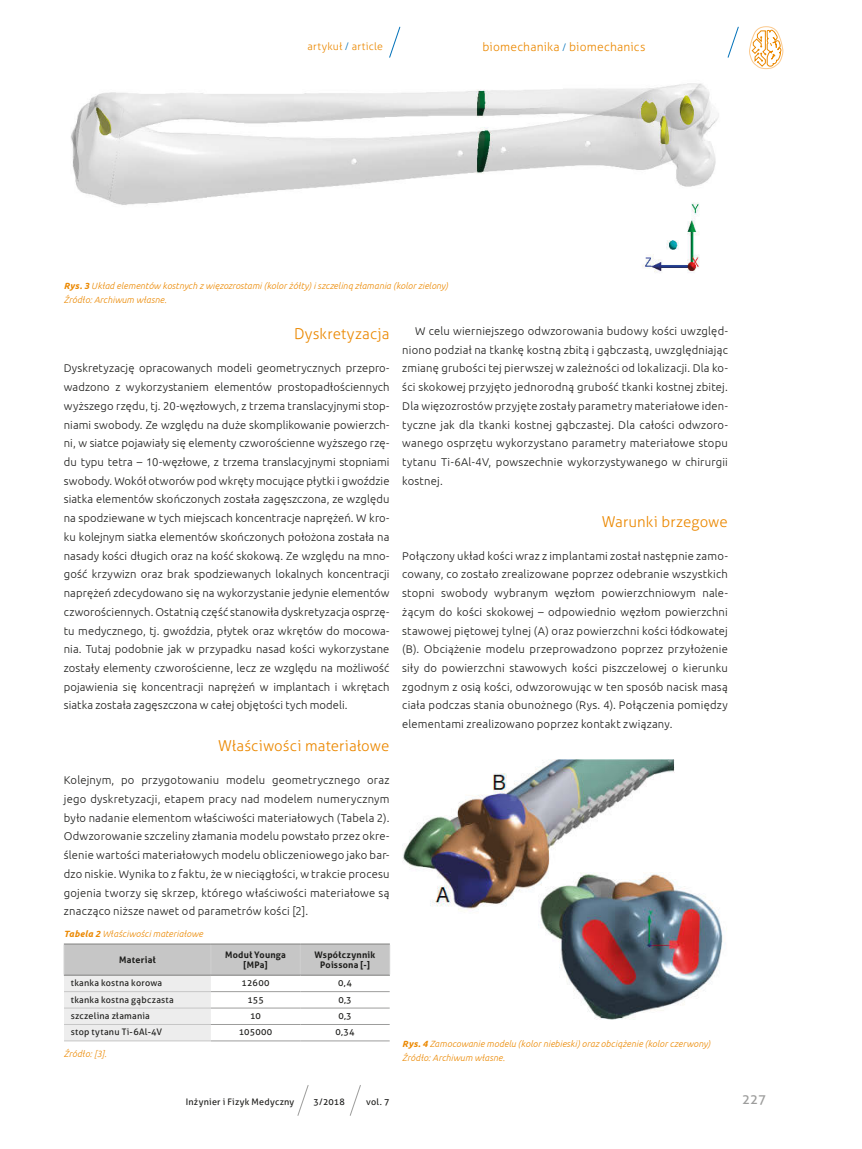
<style>
.page{position:relative;width:862px;height:1149px;background:#fff}
.page>*{position:absolute;margin:0;border:0;box-sizing:border-box;transform-origin:0 0}
.t1{font:300 15px "Aller";letter-spacing:.01em;color:#eb8800}
.t2{font:13.5px "Aller";color:#9d9d9c}
.t3{font:300 12px "Aller";letter-spacing:.015em;color:#eb8800}
.t4{font:300 11.25px/18.8px "Ubuntu";letter-spacing:.015em;color:#1d1d1b;text-align:justify}
.t5{font:300 10.5px "Aller";letter-spacing:.025em;color:#eb8800}
.t6{font:italic 300 9px/13.5px "Ubuntu";letter-spacing:.015em;color:#eb8800}
.t7{font:9px "Aller";letter-spacing:.025em;color:#1d1d1b}
.t8{font:700 9px/10.8px "Aller";letter-spacing:.025em;color:#1d1d1b;text-align:center}
.s1{color:#0071b9}
.s2{font-size:10.5px;color:#0071b9}
.s3{font-weight:700}
</style>
<div class="page">
<svg style="left:297px;top:1085px;width:11px;height:30px"></svg>
<svg style="left:389px;top:26px;width:11px;height:32px"></svg>
<svg style="left:350px;top:1085px;width:10px;height:30px"></svg>
<svg style="left:727px;top:27px;width:11px;height:31px"></svg>
<svg style="left:749px;top:26px;width:34px;height:43px"></svg>
<img style="left:71px;top:83px;width:648px;height:190px">
<svg style="left:64px;top:944px;width:325px;height:96px"></svg>
<hr style="left:300px;top:944px;width:1px;height:30px;background:#d0d0d0">
<hr style="left:64px;top:990px;width:147px;height:1px;background:#c6c6c6">
<hr style="left:64px;top:1007px;width:147px;height:1px;background:#c6c6c6">
<hr style="left:64px;top:1023px;width:147px;height:1px;background:#c6c6c6">
<hr style="left:211px;top:990px;width:89px;height:1px;background:#9d9d9c">
<hr style="left:300px;top:990px;width:89px;height:1px;background:#9d9d9c">
<hr style="left:211px;top:1007px;width:89px;height:1px;background:#9d9d9c">
<hr style="left:300px;top:1007px;width:89px;height:1px;background:#9d9d9c">
<hr style="left:211px;top:1023px;width:89px;height:1px;background:#9d9d9c">
<hr style="left:300px;top:1023px;width:89px;height:1px;background:#9d9d9c">
<hr style="left:211px;top:1040px;width:89px;height:1px;background:#9d9d9c">
<hr style="left:300px;top:1040px;width:89px;height:1px;background:#9d9d9c">
<hr style="left:210px;top:944px;width:1px;height:30px;background:#d0d0d0">
<hr style="left:64px;top:1040px;width:147px;height:1px;background:#c6c6c6">
<hr style="left:64px;top:943px;width:147px;height:1px;background:#9d9d9c">
<hr style="left:211px;top:943px;width:89px;height:1px;background:#9d9d9c">
<hr style="left:300px;top:943px;width:89px;height:1px;background:#9d9d9c">
<hr style="left:64px;top:974px;width:147px;height:1px;background:#9d9d9c">
<hr style="left:211px;top:974px;width:89px;height:1px;background:#9d9d9c">
<hr style="left:300px;top:974px;width:89px;height:1px;background:#9d9d9c">
<hr style="left:64px;top:944px;width:1px;height:30px;background:#d0d0d0">
<hr style="left:389px;top:944px;width:1px;height:30px;background:#d0d0d0">
<img style="left:402px;top:759px;width:273px;height:152px">
<img style="left:533px;top:865px;width:190px;height:155px">
<p class="t5" style="left:307px;top:40px;width:77px">artykuł <span class="s1">/</span> article</p>
<p class="t3" style="left:482px;top:40px;width:164px">biomechanika <span class="s2">/</span> biomechanics</p>
<p class="t6" style="left:64px;top:279px;width:385px"><span class="s3">Rys. 3</span> Układ elementów kostnych z więzozrostami (kolor żółty) i szczeliną złamania (kolor zielony)<br>Źródło: Archiwum własne.</p>
<h1 class="t1" style="left:294px;top:325px;width:97px">Dyskretyzacja</h1>
<p class="t4" style="left:64px;top:358px;width:327px">Dyskretyzację opracowanych modeli geometrycznych przepro&shy;wadzono z wykorzystaniem elementów prostopadłościennych wyższego rzędu, tj. 20-węzłowych, z trzema translacyjnymi stop&shy;niami swobody. Ze względu na duże skomplikowanie powierzch&shy;ni, w siatce pojawiały się elementy czworościenne wyższego rzę&shy;du typu tetra – 10-węzłowe, z trzema translacyjnymi stopniami swobody. Wokół otworów pod wkręty mocujące płytki i gwoździe siatka elementów skończonych została zagęszczona, ze względu na spodziewane w tych miejscach koncentracje naprężeń. W kro&shy;ku kolejnym siatka elementów skończonych położona została na nasady kości długich oraz na kość skokową. Ze względu na mno&shy;gość krzywizn oraz brak spodziewanych lokalnych koncentracji naprężeń zdecydowano się na wykorzystanie jedynie elementów czworościennych. Ostatnią część stanowiła dyskretyzacja osprzę&shy;tu medycznego, tj. gwoździa, płytek oraz wkrętów do mocowa&shy;nia. Tutaj podobnie jak w przypadku nasad kości wykorzystane zostały elementy czworościenne, lecz ze względu na możliwość pojawienia się koncentracji naprężeń w implantach i wkrętach siatka została zagęszczona w całej objętości tych modeli.</p>
<h1 class="t1" style="left:218px;top:736px;width:173px">Właściwości materiałowe</h1>
<p class="t4" style="left:64px;top:770px;width:327px">Kolejnym, po przygotowaniu modelu geometrycznego oraz jego dyskretyzacji, etapem pracy nad modelem numerycznym było nadanie elementom właściwości materiałowych (Tabela 2).<br>Odwzorowanie szczeliny złamania modelu powstało przez okre&shy;ślenie wartości materiałowych modelu obliczeniowego jako bar&shy;dzo niskie. Wynika to z faktu, że w nieciągłości, w trakcie procesu gojenia tworzy się skrzep, którego właściwości materiałowe są znacząco niższe nawet od parametrów kości [2].</p>
<p class="t6" style="left:64px;top:926px;width:140px"><span class="s3">Tabela 2</span> Właściwości materiałowe</p>
<p class="t8" style="left:119px;top:954px;width:38px">Materiał</p>
<p class="t8" style="left:225px;top:948px;width:62px">Moduł Younga [MPa]</p>
<p class="t8" style="left:314px;top:948px;width:62px">Współczynnik<br>Poissona [-]</p>
<p class="t7" style="left:71px;top:977px;width:93px">tkanka kostna korowa</p>
<p class="t7" style="left:241px;top:977px;width:29px">12600</p>
<p class="t7" style="left:338px;top:977px;width:15px">0,4</p>
<p class="t7" style="left:71px;top:993px;width:104px">tkanka kostna gąbczasta</p>
<p class="t7" style="left:247px;top:993px;width:18px">155</p>
<p class="t7" style="left:338px;top:993px;width:15px">0,3</p>
<p class="t7" style="left:71px;top:1009px;width:80px">szczelina złamania</p>
<p class="t7" style="left:250px;top:1009px;width:12px">10</p>
<p class="t7" style="left:338px;top:1009px;width:15px">0,3</p>
<p class="t7" style="left:71px;top:1026px;width:93px">stop tytanu Ti-6Al-4V</p>
<p class="t7" style="left:239px;top:1026px;width:35px">105000</p>
<p class="t7" style="left:335px;top:1026px;width:20px">0,34</p>
<p class="t6" style="left:64px;top:1046px;width:44px">Źródło: [3].</p>
<p class="t4" style="left:402px;top:321px;width:327px;text-indent:13px">W celu wierniejszego odwzorowania budowy kości uwzględ&shy;niono podział na tkankę kostną zbitą i gąbczastą, uwzględniając zmianę grubości tej pierwszej w zależności od lokalizacji. Dla ko&shy;ści skokowej przyjęto jednorodną grubość tkanki kostnej zbitej.<br>Dla więzozrostów przyjęte zostały parametry materiałowe iden&shy;tyczne jak dla tkanki kostnej gąbczastej. Dla całości odwzoro&shy;wanego osprzętu wykorzystano parametry materiałowe stopu tytanu Ti-6Al-4V, powszechnie wykorzystywanego w chirurgii kostnej.</p>
<h1 class="t1" style="left:601px;top:512px;width:128px">Warunki brzegowe</h1>
<p class="t4" style="left:402px;top:545px;width:327px">Połączony układ kości wraz z implantami został następnie zamo&shy;cowany, co zostało zrealizowane poprzez odebranie wszystkich stopni swobody wybranym węzłom powierzchniowym nale&shy;żącym do kości skokowej – odpowiednio węzłom powierzchni stawowej piętowej tylnej (A) oraz powierzchni kości łódkowatej (B). Obciążenie modelu przeprowadzono poprzez przyłożenie siły do powierzchni stawowych kości piszczelowej o kierunku zgodnym z osią kości, odwzorowując w ten sposób nacisk masą ciała podczas stania obunożnego (Rys. 4). Połączenia pomiędzy elementami zrealizowano poprzez kontakt związany.</p>
<p class="t6" style="left:402px;top:1036px;width:309px"><span class="s3">Rys. 4</span> Zamocowanie modelu (kolor niebieski) oraz obciążenie (kolor czerwony)<br>Źródło: Archiwum własne.</p>
<p class="t7" style="left:185px;top:1095px;width:110px">Inżynier i Fizyk Medyczny</p>
<p class="t7" style="left:313px;top:1095px;width:33px">3/2018</p>
<p class="t7" style="left:366px;top:1095px;width:25px">vol. 7</p>
<p class="t2" style="left:741px;top:1090px;width:26px">227</p>
</div>
